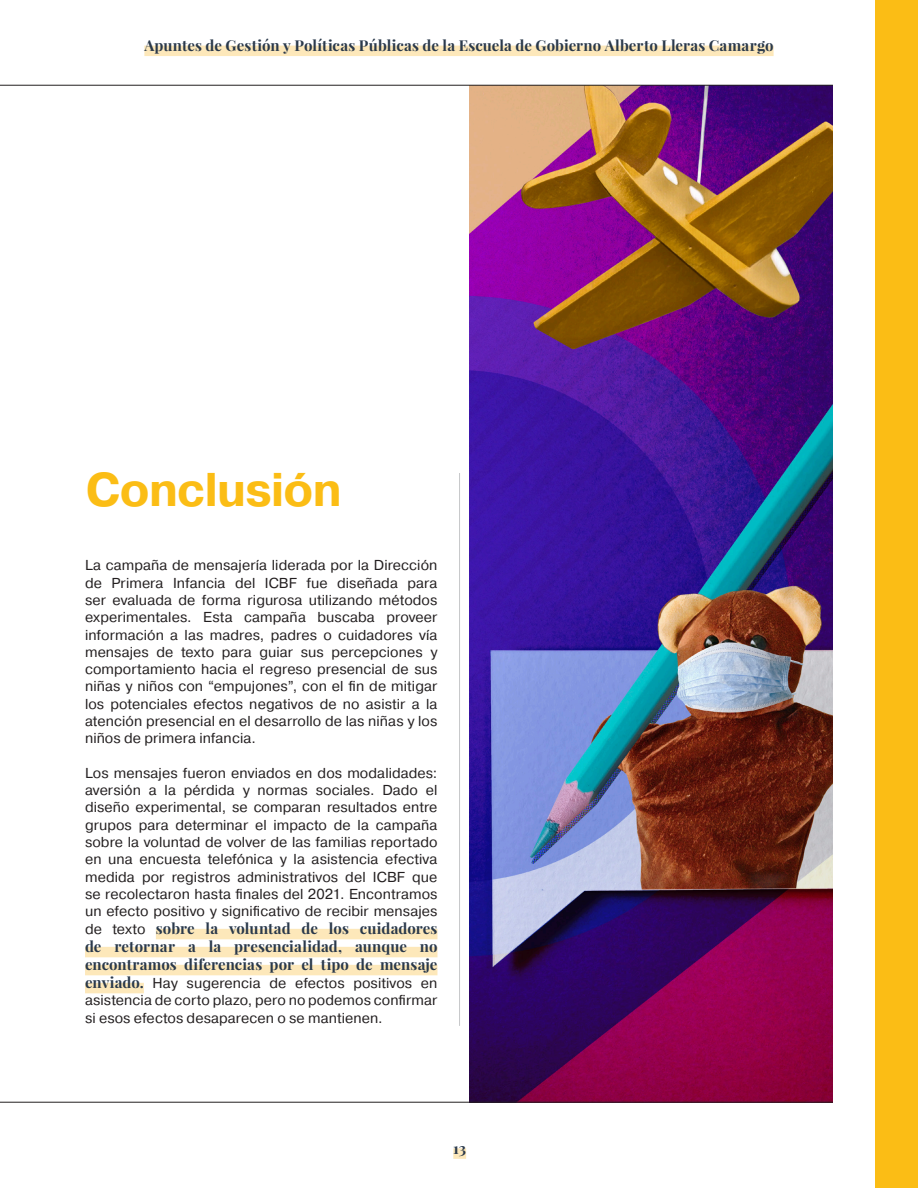
<style>
.page{position:relative;width:918px;height:1188px;background:#fff}
.page>*{position:absolute;margin:0;border:0;box-sizing:border-box;transform-origin:0 0}
.Títulos{font:700 47.25px "Pragmatica";letter-spacing:-.015em;color:#fbbd15}
._02_Main_Text{font:700 15px/18px "Playfair Display";letter-spacing:.005em;color:#2a394b;text-align:justify}
._02_Main_Text-2{font:14.4px/17.2px "Pragmatica";letter-spacing:.005em;color:#231f20;text-align:justify}
.s1{font-family:"Pragmatica";font-weight:400;font-size:14.4px;color:#231f20}
.s2{font-family:"Playfair Display";font-weight:700;font-size:15px;color:#2a394b}
</style>
<div class="page">
<img style="left:470px;top:86px;width:363px;height:1016px">
<hr style="left:0;top:1102px;width:833px;height:1px;background:#231f20">
<hr style="left:0;top:85px;width:833px;height:1px;background:#231f20">
<div style="left:875px;top:0;width:43px;height:1188px;background:#fbbd15"></div>
<div style="left:453px;top:1148px;width:13px;height:11px;background:#fde8ba"></div>
<div style="left:144px;top:46px;width:630px;height:10px;background:#fde8ba"></div>
<div style="left:156px;top:929px;width:281px;height:10px;background:#fde8ba"></div>
<div style="left:85px;top:947px;width:352px;height:10px;background:#fde8ba"></div>
<div style="left:85px;top:965px;width:352px;height:10px;background:#fde8ba"></div>
<div style="left:85px;top:983px;width:59px;height:10px;background:#fde8ba"></div>
<hr style="left:459px;top:473px;width:1px;height:553px;background:#c7c8ca">
<p class="_02_Main_Text" style="left:144px;top:36px;width:631px">Apuntes de Gestión y Políticas Públicas de la Escuela de Gobierno Alberto Lleras Camargo</p>
<p class="Títulos" style="left:86px;top:459px;width:258px">Conclusión</p>
<p class="_02_Main_Text-2" style="left:85px;top:557px;width:354px">La campaña de mensajería liderada por la Dirección de Primera Infancia del ICBF fue diseñada para ser evaluada de forma rigurosa utilizando métodos experimentales. Esta campaña buscaba proveer información a las madres, padres o cuidadores vía mensajes de texto para guiar sus percepciones y comportamiento hacia el regreso presencial de sus niñas y niños con “empujones”, con el fin de mitigar los potenciales efectos negativos de no asistir a la atención presencial en el desarrollo de las niñas y los niños de primera infancia.</p>
<p class="_02_Main_Text-2" style="left:85px;top:765px;width:354px">Los mensajes fueron enviados en dos modalidades: aversión a la pérdida y normas sociales. Dado el diseño experimental, se comparan resultados entre grupos para determinar el impacto de la campaña sobre la voluntad de volver de las familias reportado en una encuesta telefónica y la asistencia efectiva medida por registros administrativos del ICBF que se recolectaron hasta finales del 2021. Encontramos un efecto positivo y significativo de recibir mensajes</p>
<p class="_02_Main_Text" style="left:85px;top:919px;width:354px"><span class="s1">de texto</span> sobre la voluntad de los cuidadores de retornar a la presencialidad, aunque no encontramos diferencias por el tipo de mensaje</p>
<p class="_02_Main_Text-2" style="left:85px;top:975px;width:354px"><span class="s2">enviado.</span> Hay sugerencia de efectos positivos en asistencia de corto plazo, pero no podemos confirmar si esos efectos desaparecen o se mantienen.</p>
<p class="_02_Main_Text" style="left:453px;top:1139px;width:14px">13</p>
</div>
